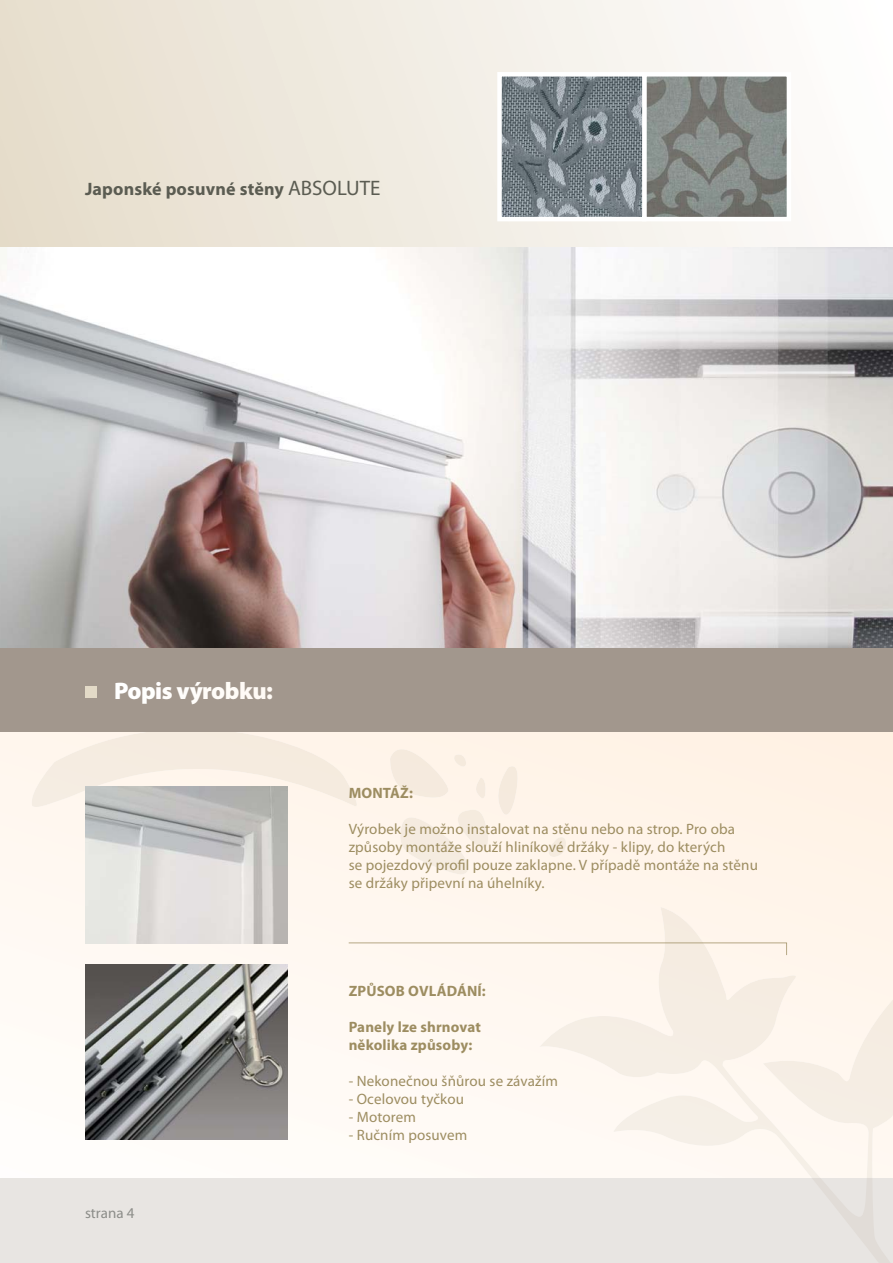
<style>
.page{position:relative;width:893px;height:1263px;background:#fff}
.page>*{position:absolute;margin:0;border:0;box-sizing:border-box;transform-origin:0 0}
.t1{font:900 24px "Myriad Pro";letter-spacing:-.02em;color:#fff}
.t2{font:700 18px "Myriad Pro";letter-spacing:.01em;color:#5b5c52}
.t3{font:15px/18px "Myriad Pro";letter-spacing:.01em;color:#9d8d61}
.t4{font:700 15px/18px "Myriad Pro";letter-spacing:.01em;color:#9d8d61}
.t5{font:15px "Myriad Pro";color:#8c8d89}
.s1{font-weight:400;font-size:21px}
.s2{color:#fffffd}
.s3{color:#fffdfd}
.s4{color:#fffdfb}
.s5{color:#fffdfa}
.s6{color:#fffcf8}
.s7{color:#fffcf7}
.s8{color:#fffaf6}
.s9{color:#fffaf5}
</style>
<div class="page">
<svg style="left:0;top:731px;width:893px;height:409px"></svg>
<div style="left:0;top:1178px;width:893px;height:85px;background:#e8e5e2"></div>
<svg style="left:539px;top:907px;width:354px;height:271px"></svg>
<svg style="left:813px;top:1178px;width:77px;height:85px"></svg>
<svg style="left:28px;top:731px;width:332px;height:76px;background:#f7eee3"></svg>
<svg style="left:547px;top:837px;width:21px;height:20px"></svg>
<svg style="left:389px;top:749px;width:133px;height:125px;background:#fbf1e6"></svg>
<div style="left:0;top:0;width:893px;height:247px;background:linear-gradient(to right,#e6ddcc,#fefefe)"></div>
<div style="left:0;top:646px;width:893px;height:85px;background:#a2978d"></div>
<img style="left:0;top:248px;width:893px;height:399px">
<img style="left:85px;top:786px;width:202px;height:157px">
<svg style="left:497px;top:72px;width:294px;height:149px;background:#888f90"></svg>
<div style="left:85px;top:686px;width:12px;height:12px;background:#e3dac7"></div>
<img style="left:85px;top:965px;width:202px;height:175px">
<svg style="left:349px;top:942px;width:438px;height:13px"></svg>
<p class="t2" style="left:85px;top:183px;width:297px">Japonské posuvné stěny <span class="s1">ABSOLUTE</span></p>
<h1 class="t1" style="left:114px;top:682px;width:160px">Po<span class="s2">p</span><span class="s3">i</span><span class="s4">s v</span><span class="s5">ý</span><span class="s6">ro</span><span class="s7">b</span><span class="s8">k</span><span class="s9">u:</span></h1>
<p class="t5" style="left:85px;top:1208px;width:51px">strana 4</p>
<p class="t4" style="left:349px;top:785px;width:66px">MONTÁŽ:</p>
<p class="t3" style="left:349px;top:821px;width:411px">Výrobek je možno instalovat na stěnu nebo na strop. Pro oba způsoby montáže slouží hliníkové držáky - klipy, do kterých<br>se pojezdový profil pouze zaklapne. V případě montáže na stěnu se držáky připevní na úhelníky.</p>
<p class="t4" style="left:349px;top:983px;width:139px">ZPŮSOB OVLÁDÁNÍ:</p>
<p class="t4" style="left:349px;top:1019px;width:134px">Panely lze shrnovat několika způsoby:</p>
<p class="t3" style="left:349px;top:1073px;width:211px">- Nekonečnou šňůrou se závažím</p>
<p class="t3" style="left:349px;top:1091px;width:117px">- Ocelovou tyčkou</p>
<p class="t3" style="left:349px;top:1109px;width:69px">- Motorem</p>
<p class="t3" style="left:349px;top:1127px;width:120px">- Ručním posuvem</p>
</div>
